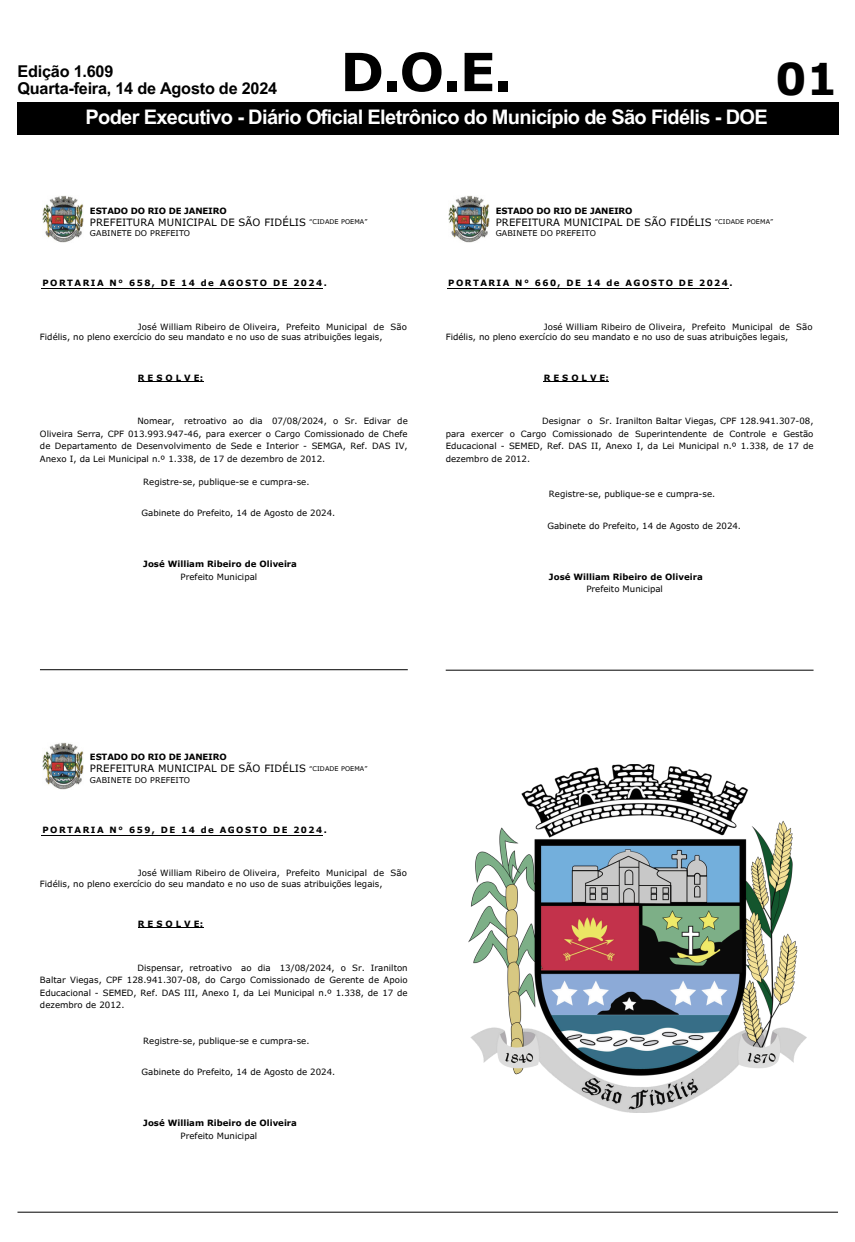
<style>
.page{position:relative;width:855px;height:1242px;background:#fff}
.page>*{position:absolute;margin:0;border:0;box-sizing:border-box;transform-origin:0 0}
.t1{font:700 52.62px "Verdana Pro";color:#000}
.t2{font:700 43.75px "Verdana Pro";color:#000}
.t3{font:700 20px "Arial MT Pro";letter-spacing:-.035em;color:#fff}
.t4{font:700 16.25px/17.8px "Arial MT Pro";letter-spacing:-.015em;color:#000}
.t5{font:10.12px "Verdana Pro";letter-spacing:.015em;color:#000}
.t6{font:8.62px/12.5px "Verdana Pro";letter-spacing:.005em;color:#000;text-align:justify}
.t7{font:700 8.62px "Verdana Pro";letter-spacing:.17em;color:#000}
.t8{font:700 8.62px "Verdana Pro";letter-spacing:.005em;color:#000}
.t9{font:700 8.62px "Verdana Pro";letter-spacing:-.02em;color:#000}
.t10{font:700 8.62px "Verdana Pro";letter-spacing:.345em;color:#000}
.t11{font:7.88px "Verdana Pro";letter-spacing:.015em;color:#000}
.t12{font:6.5px "Verdana Pro";letter-spacing:.015em;color:#000}
</style>
<div class="page">
<div style="left:17px;top:102px;width:821px;height:33px;background:#000"></div>
<hr style="left:17px;top:1211px;width:821px;height:1px;background:#000">
<hr style="left:40px;top:669px;width:368px;height:1px;background:#000">
<img style="left:468px;top:764px;width:339px;height:348px">
<hr style="left:42px;top:288px;width:281px;height:1px;background:#000">
<hr style="left:138px;top:381px;width:65px;height:1px;background:#000">
<img style="left:43px;top:196px;width:41px;height:46px">
<hr style="left:42px;top:834px;width:281px;height:1px;background:#000">
<hr style="left:138px;top:927px;width:65px;height:1px;background:#000">
<img style="left:43px;top:742px;width:41px;height:47px">
<hr style="left:448px;top:288px;width:281px;height:1px;background:#000">
<hr style="left:544px;top:381px;width:65px;height:1px;background:#000">
<img style="left:448px;top:196px;width:42px;height:46px">
<hr style="left:446px;top:669px;width:368px;height:1px;background:#000">
<p class="t1" style="left:340px;top:38px;width:174px">D.O.E.</p>
<p class="t4" style="left:17px;top:64px;width:261px">Edição 1.609<br>Quarta-feira, 14 de Agosto de 2024</p>
<h3 class="t2" style="left:775px;top:51px;width:64px">01</h3>
<h2 class="t3" style="left:85px;top:109px;width:684px">Poder Executivo - Diário Oficial Eletrônico do Município de São Fidélis - DOE</h2>
<p class="t9" style="left:90px;top:205px;width:138px">ESTADO DO RIO DE JANEIRO</p>
<p class="t5" style="left:90px;top:216px;width:218px">PREFEITURA MUNICIPAL DE SÃO FIDÉLIS</p>
<p class="t11" style="left:90px;top:228px;width:102px">GABINETE DO PREFEITO</p>
<p class="t12" style="left:309px;top:218px;width:60px">“CIDADE POEMA”</p>
<h5 class="t9" style="left:496px;top:205px;width:138px">ESTADO DO RIO DE JANEIRO</h5>
<h5 class="t5" style="left:496px;top:216px;width:218px">PREFEITURA MUNICIPAL DE SÃO FIDÉLIS</h5>
<h5 class="t11" style="left:496px;top:228px;width:102px">GABINETE DO PREFEITO</h5>
<p class="t12" style="left:715px;top:218px;width:60px">“CIDADE POEMA”</p>
<h4 class="t7" style="left:43px;top:278px;width:286px">PORTARIA N° 658, DE 14 de AGOSTO DE 2024.</h4>
<p class="t6" style="left:138px;top:320px;width:271px">José William Ribeiro de Oliveira, Prefeito Municipal de São</p>
<h6 class="t6" style="left:40px;top:330px;width:344px">Fidélis, no pleno exercício do seu mandato e no uso de suas atribuições legais,</h6>
<p class="t10" style="left:138px;top:372px;width:67px">RESOLVE:</p>
<p class="t6" style="left:40px;top:414px;width:369px;text-indent:98px">Nomear, retroativo ao dia 07/08/2024, o Sr. Edivar de Oliveira Serra, CPF 013.993.947-46, para exercer o Cargo Comissionado de Chefe de Departamento de Desenvolvimento de Sede e Interior - SEMGA, Ref. DAS IV, Anexo I, da Lei Municipal n.º 1.338, de 17 de dezembro de 2012.</p>
<p class="t6" style="left:143px;top:475px;width:168px">Registre-se, publique-se e cumpra-se.</p>
<h5 class="t6" style="left:142px;top:506px;width:195px">Gabinete do Prefeito, 14 de Agosto de 2024.</h5>
<p class="t7" style="left:448px;top:278px;width:286px">PORTARIA N° 660, DE 14 de AGOSTO DE 2024.</p>
<p class="t6" style="left:544px;top:320px;width:271px">José William Ribeiro de Oliveira, Prefeito Municipal de São</p>
<h4 class="t6" style="left:446px;top:330px;width:344px">Fidélis, no pleno exercício do seu mandato e no uso de suas atribuições legais,</h4>
<p class="t10" style="left:544px;top:372px;width:67px">RESOLVE:</p>
<h6 class="t6" style="left:446px;top:414px;width:369px;text-indent:96px">Designar o Sr. Iranilton Baltar Viegas, CPF 128.941.307-08, para exercer o Cargo Comissionado de Superintendente de Controle e Gestão Educacional - SEMED, Ref. DAS II, Anexo I, da Lei Municipal n.º 1.338, de 17 de dezembro de 2012.</h6>
<p class="t6" style="left:549px;top:487px;width:168px">Registre-se, publique-se e cumpra-se.</p>
<p class="t6" style="left:547px;top:519px;width:195px">Gabinete do Prefeito, 14 de Agosto de 2024.</p>
<p class="t8" style="left:143px;top:558px;width:155px">José William Ribeiro de Oliveira</p>
<p class="t6" style="left:181px;top:570px;width:78px">Prefeito Municipal</p>
<p class="t8" style="left:549px;top:571px;width:155px">José William Ribeiro de Oliveira</p>
<p class="t6" style="left:586px;top:582px;width:78px">Prefeito Municipal</p>
<p class="t9" style="left:90px;top:751px;width:138px">ESTADO DO RIO DE JANEIRO</p>
<p class="t5" style="left:90px;top:762px;width:218px">PREFEITURA MUNICIPAL DE SÃO FIDÉLIS</p>
<p class="t11" style="left:90px;top:774px;width:102px">GABINETE DO PREFEITO</p>
<p class="t12" style="left:309px;top:764px;width:60px">“CIDADE POEMA”</p>
<p class="t7" style="left:43px;top:824px;width:286px">PORTARIA N° 659, DE 14 de AGOSTO DE 2024.</p>
<h4 class="t6" style="left:138px;top:866px;width:271px">José William Ribeiro de Oliveira, Prefeito Municipal de São</h4>
<p class="t6" style="left:40px;top:877px;width:344px">Fidélis, no pleno exercício do seu mandato e no uso de suas atribuições legais,</p>
<h6 class="t10" style="left:138px;top:918px;width:67px">RESOLVE:</h6>
<p class="t6" style="left:40px;top:960px;width:369px;text-indent:98px">Dispensar, retroativo ao dia 13/08/2024, o Sr. Iranilton Baltar Viegas, CPF 128.941.307-08, do Cargo Comissionado de Gerente de Apoio Educacional - SEMED, Ref. DAS III, Anexo I, da Lei Municipal n.º 1.338, de 17 de dezembro de 2012.</p>
<p class="t6" style="left:143px;top:1034px;width:168px">Registre-se, publique-se e cumpra-se.</p>
<p class="t6" style="left:142px;top:1065px;width:195px">Gabinete do Prefeito, 14 de Agosto de 2024.</p>
<p class="t8" style="left:143px;top:1117px;width:155px">José William Ribeiro de Oliveira</p>
<p class="t6" style="left:181px;top:1128px;width:78px">Prefeito Municipal</p>
</div>
